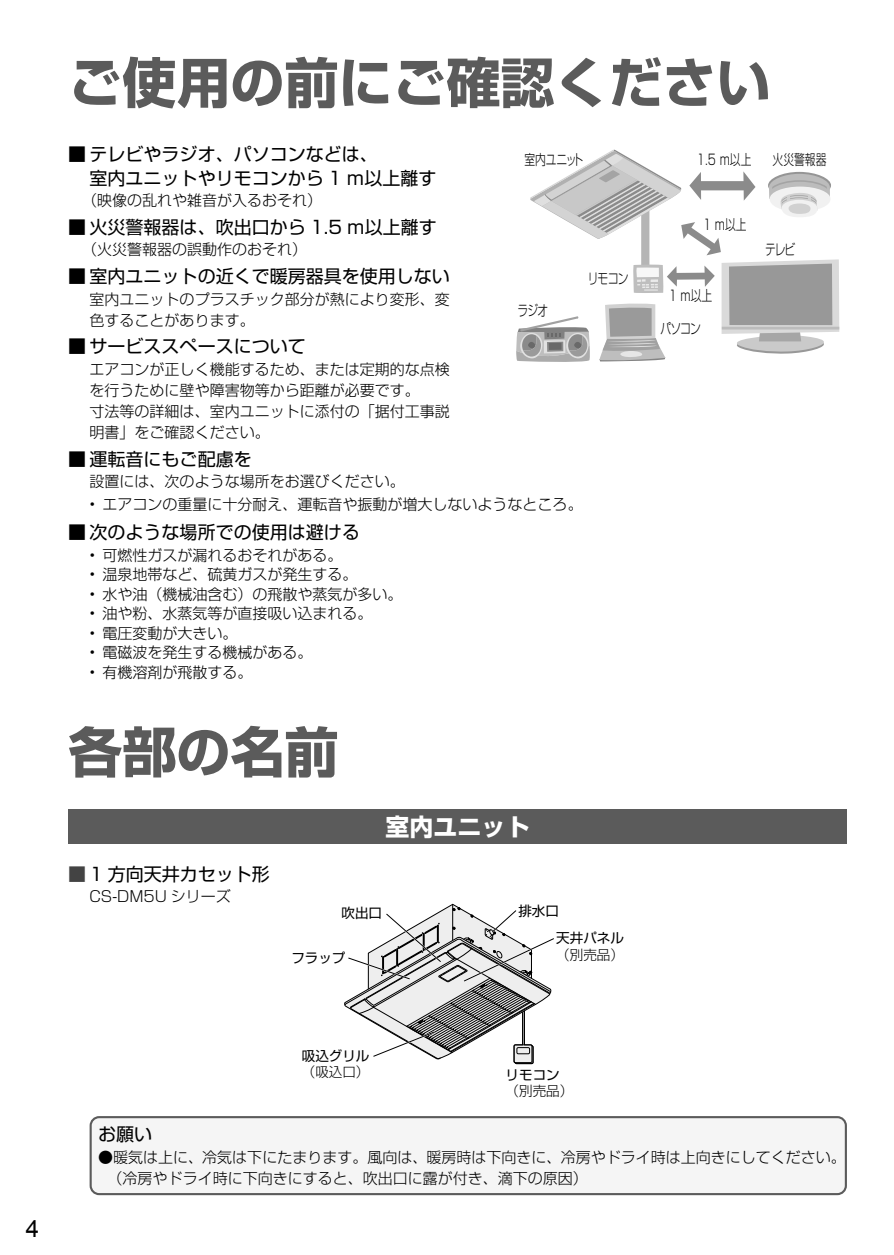
<style>
.page{position:relative;width:894px;height:1255px;background:#fff}
.page>*{position:absolute;margin:0;border:0;box-sizing:border-box;transform-origin:0 0}
.t1{font:54px "Shin Go Pro Bold 90 msp RKSJ H";color:#5b5b5b}
.t2{font:24px "Shin Go Pro Bold 90 msp RKSJ H";color:#fff}
.t3{font:24px "Arial";color:#000}
.t4{font:18px/24px "Shin Go Pro Regular 90 msp RKSJ H";color:#000}
.t5{font:15px/21px "Shin Go Pro Light 90 msp RKSJ H";color:#000}
.t6{font:14.4px "Shin Go Pro Light 90 msp RKSJ H";letter-spacing:-.02em;color:#000;scale:.75 1}
.t7{font:13.5px "Shin Go Pro Regular 90 msp RKSJ H";color:#000}
.t8{font:13.5px "Shin Go Pro Light 90 msp RKSJ H";color:#000}
.s1{color:#434343}
</style>
<div class="page">
<svg style="left:516px;top:150px;width:323px;height:212px"></svg>
<div style="left:68px;top:810px;width:778px;height:34px;background:#5b5b5b"></div>
<svg style="left:344px;top:904px;width:210px;height:160px"></svg>
<div style="left:91px;top:1117px;width:754px;height:77px;background:#f5f5f5;border-radius:9px"></div>
<div style="left:90px;top:1116px;width:756px;height:79px;border:2px solid #5b5b5b;border-radius:9px"></div>
<h1 class="t1" style="left:68px;top:62px;width:703px">ご使用の前にご確認ください</h1>
<p class="t4" style="left:90px;top:144px;width:348px;text-indent:-21px">■ テレビやラジオ、パソコンなどは、<br>室内ユニットやリモコンから 1 ｍ以上離す</p>
<p class="t5" style="left:82px;top:192px;width:242px">（映像の乱れや雑音が入るおそれ）</p>
<p class="t4" style="left:68px;top:218px;width:370px">■ 火災警報器は、吹出口から 1.5 ｍ以上離す</p>
<p class="t5" style="left:82px;top:241px;width:227px">（火災警報器の誤動作のおそれ）</p>
<p class="t4" style="left:68px;top:267px;width:383px">■ 室内ユニットの近くで暖房器具を使用しない</p>
<p class="t5" style="left:90px;top:290px;width:362px">室内ユニットのプラスチック部分が熱により変形、変色することがあります。</p>
<p class="t4" style="left:68px;top:337px;width:239px">■ サービススペースについて</p>
<p class="t5" style="left:90px;top:361px;width:362px">エアコンが正しく機能するため、または定期的な点検を行うために壁や障害物等から距離が必要です。<br>寸法等の詳細は、室内ユニットに添付の「据付工事説明書」をご確認ください。</p>
<p class="t4" style="left:68px;top:450px;width:185px">■ 運転音にもご配慮を</p>
<p class="t5" style="left:90px;top:473px;width:317px">設置には、次のような場所をお選びください。</p>
<p class="t5" style="left:90px;top:496px;width:494px">• エアコンの重量に十分耐え、運転音や振動が増大しないようなところ。</p>
<p class="t4" style="left:68px;top:523px;width:293px">■ 次のような場所での使用は避ける</p>
<p class="t5" style="left:90px;top:547px;width:254px">• 可燃性ガスが漏れるおそれがある。</p>
<p class="t5" style="left:90px;top:566px;width:269px">• 温泉地帯など、硫黄ガスが発生する。</p>
<p class="t5" style="left:90px;top:586px;width:314px">• 水や油（機械油含む）の飛散や蒸気が多い。</p>
<p class="t5" style="left:90px;top:605px;width:284px">• 油や粉、水蒸気等が直接吸い込まれる。</p>
<p class="t5" style="left:90px;top:625px;width:149px">• 電圧変動が大きい。</p>
<p class="t5" style="left:90px;top:644px;width:224px">• 電磁波を発生する機械がある。</p>
<p class="t5" style="left:90px;top:664px;width:164px">• 有機溶剤が飛散する。</p>
<p class="t6" style="left:524px;top:154px;width:81px">室内ユニット</p>
<p class="t6" style="left:587px;top:273px;width:56px">リモコン</p>
<p class="t6" style="left:517px;top:305px;width:43px">ラジオ</p>
<h1 class="t1" style="left:68px;top:732px;width:272px">各部の名前</h1>
<h2 class="t2" style="left:385px;top:818px;width:145px">室内ユニット</h2>
<p class="t4" style="left:68px;top:865px;width:203px"><span class="s1">■</span> 1 方向天井カセット形</p>
<p class="t5" style="left:90px;top:888px;width:143px">CS-DM5U シリーズ</p>
<p class="t7" style="left:341px;top:908px;width:42px">吹出口</p>
<p class="t7" style="left:518px;top:905px;width:42px">排水口</p>
<p class="t7" style="left:556px;top:933px;width:69px">天井パネル</p>
<p class="t7" style="left:291px;top:953px;width:56px">フラップ</p>
<p class="t8" style="left:556px;top:949px;width:69px">（別売品）</p>
<p class="t6" style="left:697px;top:154px;width:74px">1.5 m以上</p>
<p class="t6" style="left:772px;top:154px;width:73px">火災警報器</p>
<p class="t6" style="left:703px;top:219px;width:60px">1 m以上</p>
<p class="t6" style="left:668px;top:291px;width:60px">1 m以上</p>
<p class="t6" style="left:660px;top:323px;width:55px">パソコン</p>
<p class="t6" style="left:765px;top:244px;width:42px">テレビ</p>
<h2 class="t3" style="left:26px;top:1215px;width:15px">4</h2>
<p class="t7" style="left:302px;top:1050px;width:69px">吸込グリル</p>
<p class="t8" style="left:302px;top:1067px;width:69px">（吸込口）</p>
<p class="t7" style="left:505px;top:1069px;width:55px">リモコン</p>
<p class="t8" style="left:505px;top:1086px;width:69px">（別売品）</p>
<p class="t4" style="left:98px;top:1125px;width:55px">お願い</p>
<p class="t5" style="left:108px;top:1149px;width:739px;text-indent:-10px">●暖気は上に、冷気は下にたまります。風向は、暖房時は下向きに、冷房やドライ時は上向きにしてください。（冷房やドライ時に下向きにすると、吹出口に露が付き、滴下の原因）</p>
</div>
